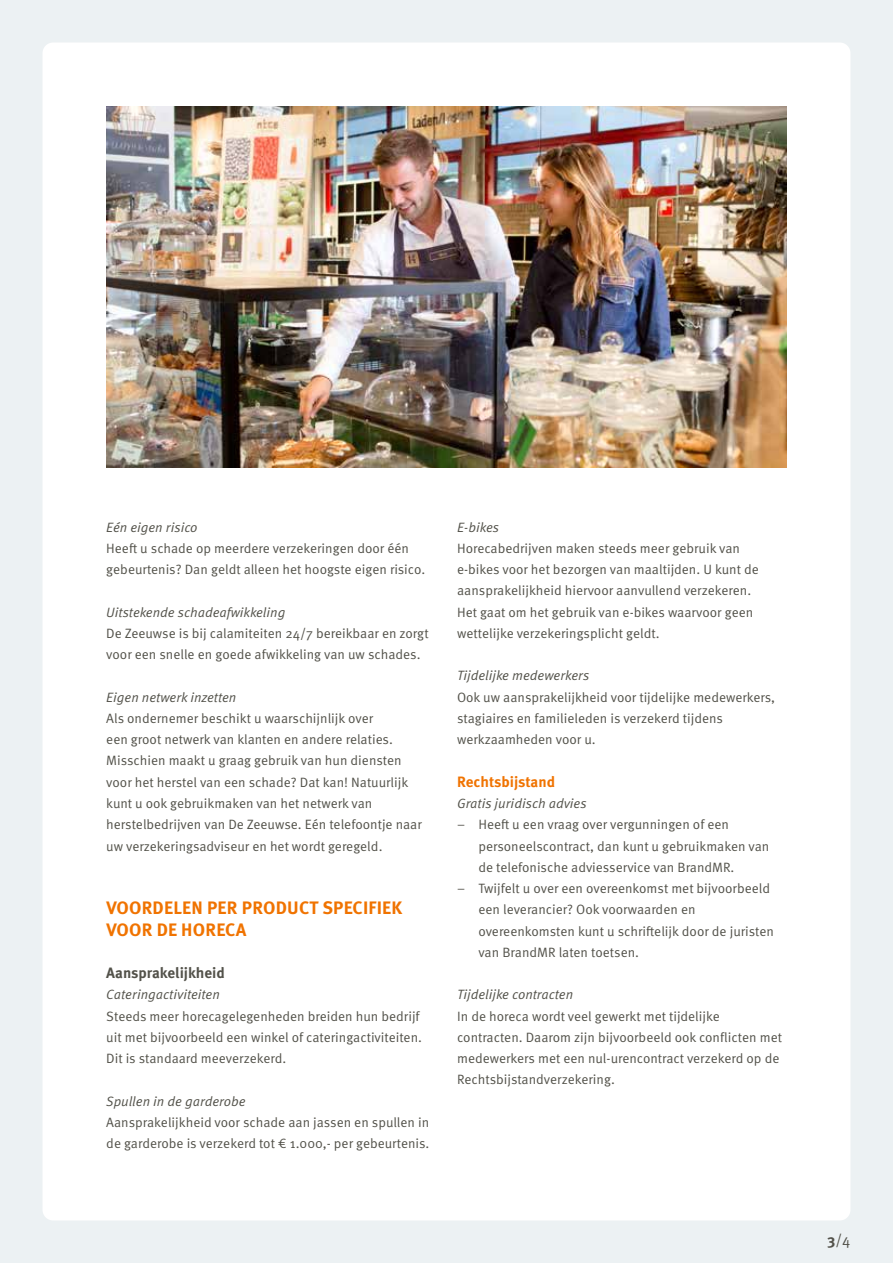
<style>
.page{position:relative;width:893px;height:1263px;background:#ecf1f3}
.page>*{position:absolute;margin:0;border:0;box-sizing:border-box;transform-origin:0 0}
.t1{font:700 18px/21.3px "Meta OT";letter-spacing:.01em;color:#f07300}
.t2{font:700 15px "Meta OT";color:#525149}
.t3{font:700 15px "Meta OT";letter-spacing:-.005em;color:#f07300}
.t4{font:15px "Meta OT Norm";color:#525149}
.t5{font:13.5px/21.3px "Meta OT Norm";color:#525149}
.t6{font:13.5px "Meta OT Norm Ita";color:#525149}
.s1{font-family:"Meta OT";font-weight:700}
</style>
<div class="page">
<div style="left:43px;top:43px;width:807px;height:1177px;background:#fff;border-radius:11px"></div>
<img style="left:106px;top:106px;width:681px;height:362px">
<p class="t6" style="left:106px;top:519px;width:93px">Eén eigen risico</p>
<p class="t5" style="left:106px;top:538px;width:320px">Heeft u schade op meerdere verzekeringen door één gebeurtenis? Dan geldt alleen het hoogste eigen risico.</p>
<p class="t6" style="left:106px;top:604px;width:181px">Uitstekende schadeafwikkeling</p>
<p class="t5" style="left:106px;top:623px;width:324px">De Zeeuwse is bij calamiteiten 24/7 bereikbaar en zorgt voor een snelle en goede afwikkeling van uw schades.</p>
<p class="t6" style="left:106px;top:689px;width:132px">Eigen netwerk inzetten</p>
<p class="t5" style="left:106px;top:708px;width:317px">Als ondernemer beschikt u waarschijnlijk over<br>een groot netwerk van klanten en andere relaties.<br>Misschien maakt u graag gebruik van hun diensten voor het herstel van een schade? Dat kan! Natuurlijk kunt u ook gebruikmaken van het netwerk van herstelbedrijven van De Zeeuwse. Eén telefoontje naar uw verzekeringsadviseur en het wordt geregeld.</p>
<h1 class="t1" style="left:106px;top:897px;width:297px">VOORDELEN PER PRODUCT SPECIFIEK<br>VOOR DE HORECA</h1>
<p class="t2" style="left:106px;top:963px;width:120px">Aansprakelijkheid</p>
<p class="t6" style="left:106px;top:987px;width:115px">Cateringactiviteiten</p>
<p class="t5" style="left:106px;top:1005px;width:317px">Steeds meer horecagelegenheden breiden hun bedrijf uit met bijvoorbeeld een winkel of cateringactiviteiten.<br>Dit is standaard meeverzekerd.</p>
<p class="t6" style="left:106px;top:1093px;width:141px">Spullen in de garderobe</p>
<p class="t5" style="left:106px;top:1112px;width:325px">Aansprakelijkheid voor schade aan jassen en spullen in de garderobe is verzekerd tot € 1.000,- per gebeurtenis.</p>
<p class="t6" style="left:457px;top:519px;width:43px">E-bikes</p>
<p class="t5" style="left:457px;top:538px;width:303px">Horecabedrijven maken steeds meer gebruik van e-bikes voor het bezorgen van maaltijden. U kunt de aansprakelijkheid hiervoor aanvullend verzekeren.<br>Het gaat om het gebruik van e-bikes waarvoor geen wettelijke verzekeringsplicht geldt.</p>
<p class="t6" style="left:457px;top:668px;width:134px">Tijdelijke medewerkers</p>
<p class="t5" style="left:457px;top:686px;width:320px">Ook uw aansprakelijkheid voor tijdelijke medewerkers, stagiaires en familieleden is verzekerd tijdens werkzaamheden voor u.</p>
<p class="t3" style="left:457px;top:772px;width:100px">Rechtsbijstand</p>
<p class="t6" style="left:457px;top:795px;width:131px">Gratis juridisch advies</p>
<p class="t5" style="left:478px;top:814px;width:293px;text-indent:-21px">– Heeft u een vraag over vergunningen of een personeelscontract, dan kunt u gebruikmaken van de telefonische adviesservice van BrandMR.</p>
<p class="t5" style="left:478px;top:878px;width:297px;text-indent:-21px">– Twijfelt u over een overeenkomst met bijvoorbeeld een leverancier? Ook voorwaarden en overeenkomsten kunt u schriftelijk door de juristen van BrandMR laten toetsen.</p>
<p class="t6" style="left:457px;top:987px;width:118px">Tijdelijke contracten</p>
<p class="t5" style="left:457px;top:1005px;width:326px">In de horeca wordt veel gewerkt met tijdelijke contracten. Daarom zijn bijvoorbeeld ook conflicten met medewerkers met een nul-urencontract verzekerd op de Rechtsbijstandverzekering.</p>
<p class="t4" style="left:827px;top:1230px;width:25px"><span class="s1">3</span>/4</p>
</div>
